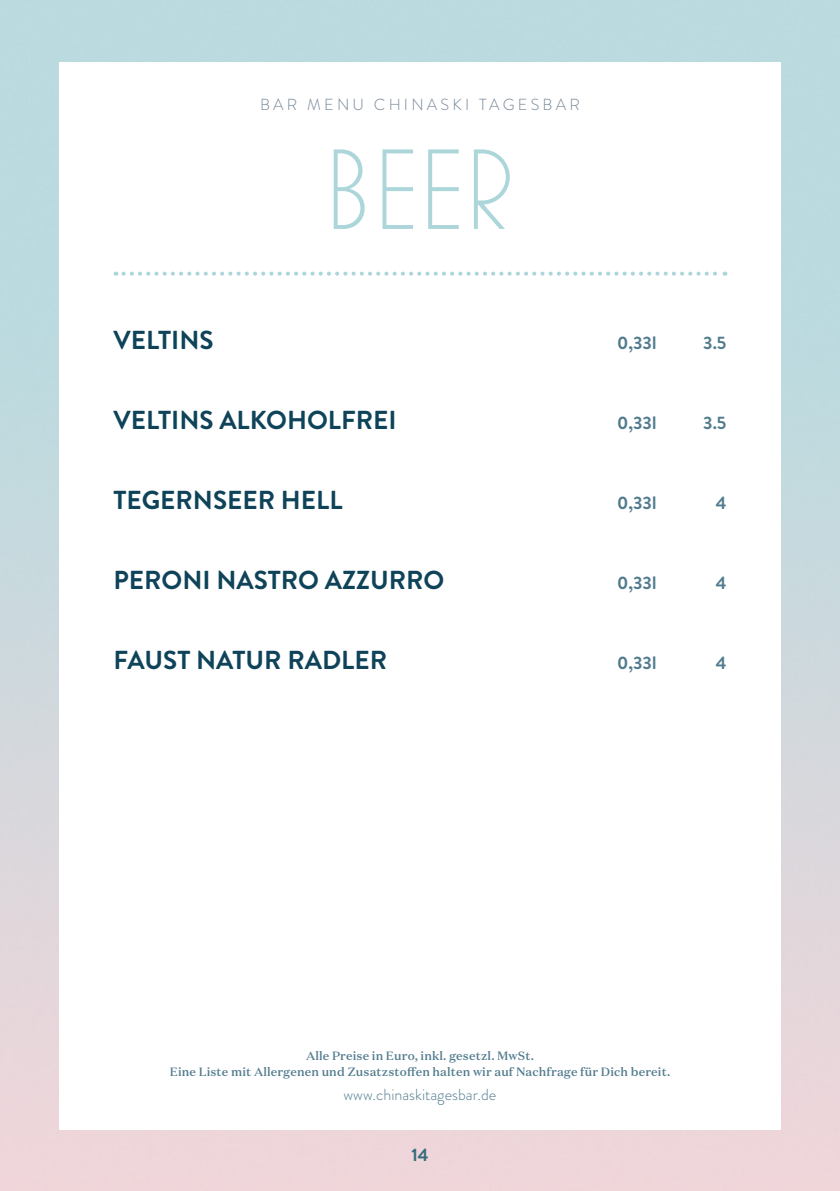
<style>
.page{position:relative;width:840px;height:1191px;background:#fff}
.page>*{position:absolute;margin:0;border:0;box-sizing:border-box;transform-origin:0 0}
.GRUPPE{font:300 116px "Mostra Nuova Alt D";color:#acd6da}
.PRODUKT{font:700 26px "Brandon Grotesque";color:#0e4359}
.PREISE{font:700 18px "Brandon Grotesque";color:#527c8e}
.t1{font:700 18px "Brandon Grotesque";color:#376b7d}
.t2{font:300 16px "Brandon Grotesque";color:#527c8e}
.t3{font:300 16px "Brandon Grotesque";letter-spacing:.2em;color:#758798}
.t4{font:500 12px/16px "Domaine Text";letter-spacing:.01em;color:#527c8e;text-align:center}
</style>
<div class="page">
<svg style="left:123px;top:272px;width:602px;height:4px"></svg>
<h3 class="t3" style="left:260px;top:94px;width:321px">BAR MENU CHINASKI TAGESBAR</h3>
<p class="GRUPPE" style="left:319px;top:123px;width:202px">BEER</p>
<p class="PRODUKT" style="left:113px;top:321px;width:101px">VELTINS</p>
<p class="PRODUKT" style="left:113px;top:401px;width:284px">VELTINS ALKOHOLFREI</p>
<p class="PRODUKT" style="left:113px;top:481px;width:230px">TEGERNSEER HELL</p>
<p class="PRODUKT" style="left:113px;top:561px;width:332px">PERONI NASTRO AZZURRO</p>
<p class="PRODUKT" style="left:113px;top:641px;width:275px">FAUST NATUR RADLER</p>
<p class="PREISE" style="left:617px;top:330px;width:41px">0,33l</p>
<p class="PREISE" style="left:617px;top:410px;width:41px">0,33l</p>
<p class="PREISE" style="left:617px;top:490px;width:41px">0,33l</p>
<p class="PREISE" style="left:617px;top:570px;width:41px">0,33l</p>
<p class="PREISE" style="left:617px;top:650px;width:41px">0,33l</p>
<p class="PREISE" style="left:703px;top:330px;width:25px">3.5</p>
<p class="PREISE" style="left:703px;top:410px;width:25px">3.5</p>
<p class="PREISE" style="left:715px;top:490px;width:12px">4</p>
<p class="PREISE" style="left:715px;top:570px;width:12px">4</p>
<p class="PREISE" style="left:715px;top:650px;width:12px">4</p>
<p class="t4" style="left:170px;top:1047px;width:501px">Alle Preise in Euro, inkl. gesetzl. MwSt.<br>Eine Liste mit Allergenen und Zusatzstoffen halten wir auf Nachfrage für Dich bereit.</p>
<h3 class="t2" style="left:343px;top:1083px;width:154px">www.chinaskitagesbar.de</h3>
<h3 class="t1" style="left:411px;top:1142px;width:19px">14</h3>
</div>
